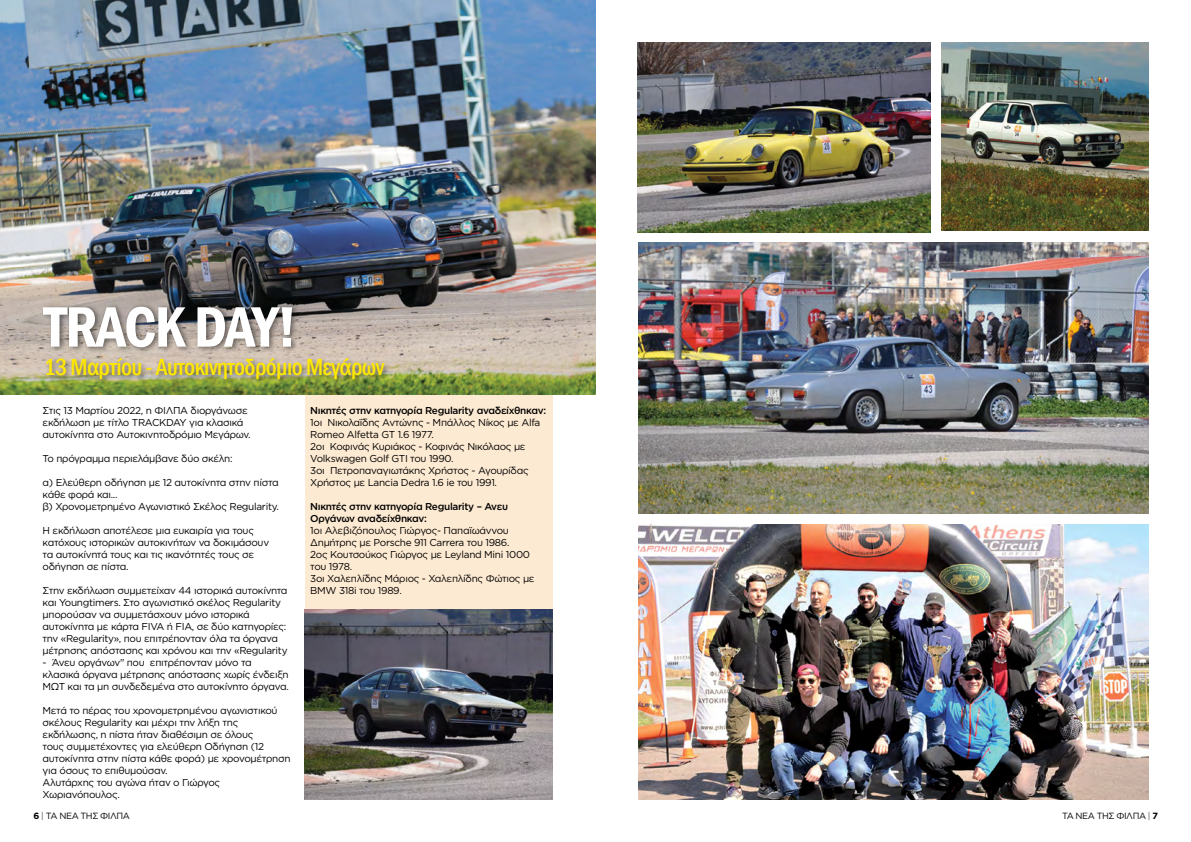
<style>
.page{position:relative;width:1191px;height:842px;background:#fff}
.page>*{position:absolute;margin:0;border:0;box-sizing:border-box;transform-origin:0 0}
.t1{font:600 condensed 59px "Franklin Gothic";letter-spacing:-.03em;color:#fff}
.t2{font:500 condensed 24px "Franklin Gothic";letter-spacing:-.025em;color:#ffe800}
.t3{font:10px/12px "Gotham Greek";letter-spacing:-.03em;color:#000}
.t4{font:500 10px/12px "Gotham Greek";letter-spacing:-.03em;color:#000}
.t5{font:9px "Gotham Greek";letter-spacing:-.05em;color:#000}
.s1{font-weight:700}
.s2{font-weight:300}
</style>
<div class="page">
<div style="left:305px;top:394px;width:247px;height:216px;background:#fdead2"></div>
<img style="left:0;top:0;width:595px;height:394px">
<div style="left:41px;top:302px;width:351px;height:84px;background:#000;opacity:.5"></div>
<img style="left:638px;top:43px;width:292px;height:189px">
<img style="left:941px;top:43px;width:207px;height:188px">
<img style="left:638px;top:524px;width:510px;height:276px">
<img style="left:638px;top:243px;width:510px;height:271px">
<img style="left:305px;top:610px;width:247px;height:190px">
<h1 class="t1" style="left:44px;top:287px;width:255px">TRACK DAY!</h1>
<h2 class="t2" style="left:44px;top:352px;width:342px">13 Μαρτίου - Αυτοκινητοδρόμιο Μεγάρων</h2>
<p class="t3" style="left:43px;top:404px;width:210px">Στις 13 Μαρτίου 2022, η ΦΙΛΠΑ διοργάνωσε εκδήλωση με τίτλο ΤRACKDAY για κλασικά αυτοκίνητα στο Αυτοκινητοδρόμιο Μεγάρων.</p>
<p class="t3" style="left:43px;top:452px;width:191px">Το πρόγραμμα περιελάμβανε δύο σκέλη:</p>
<p class="t3" style="left:43px;top:476px;width:238px">α) Ελεύθερη οδήγηση με 12 αυτοκίνητα στην πίστα κάθε φορά και...<br>β) Χρονομετρημένο Αγωνιστικό Σκέλος Regularity.</p>
<p class="t3" style="left:43px;top:524px;width:228px">Η εκδήλωση αποτέλεσε μια ευκαιρία για τους κατόχους ιστορικών αυτοκινήτων να δοκιμάσουν τα αυτοκίνητά τους και τις ικανότητές τους σε οδήγηση σε πίστα.</p>
<p class="t3" style="left:43px;top:584px;width:246px">Στην εκδήλωση συμμετείχαν 44 ιστορικά αυτοκίνητα και Youngtimers. Στο αγωνιστικό σκέλος Regularity μπορούσαν να συμμετάσχουν μόνο ιστορικά αυτοκίνητα με κάρτα FIVA ή FIA, σε δύο κατηγορίες: την «Regularity», που επιτρέπονταν όλα τα όργανα μέτρησης απόστασης και χρόνου και την «Regularity</p>
<p class="t3" style="left:43px;top:656px;width:248px">- Άνευ οργάνων" που επιτρέπονταν μόνο τα κλασικά όργανα μέτρησης απόστασης χωρίς ένδειξη<br>ΜΩΤ και τα μη συνδεδεμένα στο αυτοκίνητο όργανα.</p>
<p class="t3" style="left:43px;top:704px;width:249px">Μετά το πέρας του χρονομετρημένου αγωνιστικού σκέλους Regularity και μέχρι την λήξη της εκδήλωσης, η πίστα ήταν διαθέσιμη σε όλους<br>τους συμμετέχοντες για ελεύθερη Οδήγηση (12 αυτοκίνητα στην πίστα κάθε φορά) με χρονομέτρηση για όσους το επιθυμούσαν.<br>Αλυτάρχης του αγώνα ήταν ο Γιώργος Χωριανόπουλος.</p>
<p class="t5" style="left:34px;top:811px;width:98px"><span class="s1">6</span> <span class="s2">|</span> ΤΑ ΝΈΑ ΤΗΣ ΦΙΛΠΑ</p>
<p class="t5" style="left:1062px;top:810px;width:98px">ΤΑ ΝΈΑ ΤΗΣ ΦΙΛΠΑ <span class="s2">|</span> <span class="s1">7</span></p>
<p class="t4" style="left:310px;top:404px;width:237px">Νικητές στην κατηγορία Regularity αναδείχθηκαν:</p>
<p class="t3" style="left:310px;top:416px;width:231px">1οι Νικολαΐδης Αντώνης - Μπάλλος Νίκος με Alfa Romeo Alfetta GT 1.6 1977.<br>2οι Κοφινάς Κυριάκος - Κοφινάς Νικόλαος με Volkswagen Golf GTI του 1990.<br>3οι Πετροπαναγιωτάκης Χρήστος - Αγουρίδας Χρήστος με Lancia Dedra 1.6 ie του 1991.</p>
<p class="t4" style="left:310px;top:500px;width:199px">Νικητές στην κατηγορία Regularity – Ανευ<br>Οργάνων αναδείχθηκαν:</p>
<p class="t3" style="left:310px;top:524px;width:226px">1οι Αλεβιζόπουλος Γιώργος- Παπαϊωάννου Δημήτρης με Porsche 911 Carrera του 1986.<br>2ος Κουτσούκος Γιώργος με Leyland Mini 1000 του 1978.<br>3οι Χαλεπλίδης Μάριος - Χαλεπλίδης Φώτιος με BMW 318i του 1989.</p>
</div>
